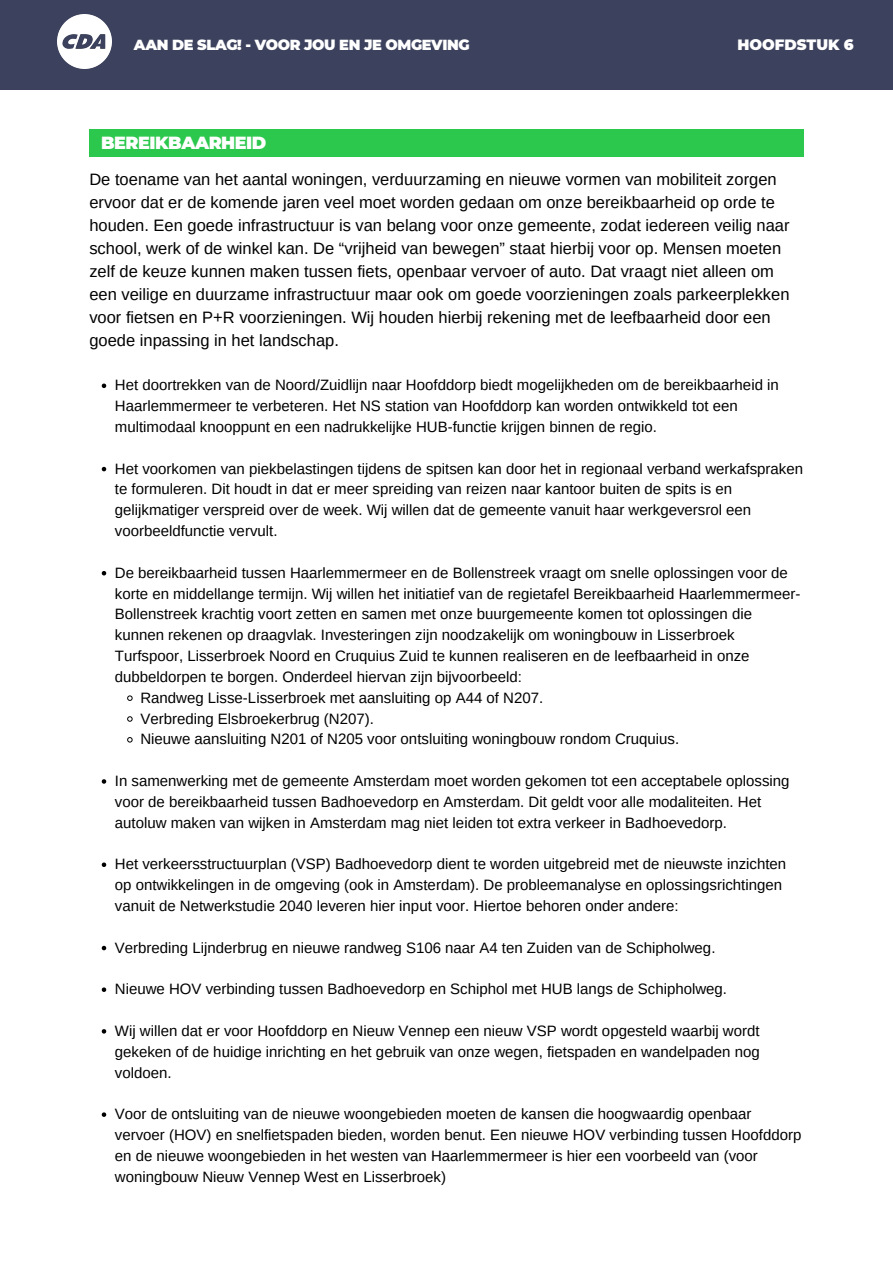
<style>
.page{position:relative;width:893px;height:1263px;background:#fff}
.page>*{position:absolute;margin:0;border:0;box-sizing:border-box;transform-origin:0 0}
.t1{font:900 17.55px "Montserrat";letter-spacing:-.025em;color:#fff}
.t2{font:16.5px/23.1px "Arimo";color:#000}
.t3{font:15px/20.9px "Arimo";color:#000}
.t4{font:900 14.92px "Montserrat";color:#fff}
.t5{font:900 14.55px "Montserrat";letter-spacing:-.025em;color:#fff}
</style>
<div class="page">
<div style="left:0;top:0;width:893px;height:89px;background:#3c415d"></div>
<img style="left:58px;top:15px;width:54px;height:54px">
<svg style="left:102px;top:384px;width:4px;height:4px"></svg>
<svg style="left:102px;top:467px;width:4px;height:4px"></svg>
<svg style="left:102px;top:571px;width:4px;height:4px"></svg>
<svg style="left:127px;top:695px;width:6px;height:6px"></svg>
<svg style="left:127px;top:716px;width:6px;height:6px"></svg>
<svg style="left:127px;top:737px;width:6px;height:6px"></svg>
<svg style="left:102px;top:779px;width:4px;height:5px"></svg>
<svg style="left:102px;top:862px;width:4px;height:5px"></svg>
<svg style="left:102px;top:946px;width:4px;height:4px"></svg>
<svg style="left:102px;top:987px;width:4px;height:5px"></svg>
<svg style="left:102px;top:1029px;width:4px;height:4px"></svg>
<svg style="left:102px;top:1112px;width:4px;height:5px"></svg>
<div style="left:89px;top:129px;width:715px;height:27px;background:#2cc84d"></div>
<p class="t5" style="left:134px;top:36px;width:337px">AAN DE SLAG! - VOOR JOU EN JE OMGEVING</p>
<p class="t4" style="left:737px;top:36px;width:118px">HOOFDSTUK 6</p>
<p class="t1" style="left:101px;top:132px;width:167px">BEREIKBAARHEID</p>
<p class="t2" style="left:89px;top:168px;width:702px">De toename van het aantal woningen, verduurzaming en nieuwe vormen van mobiliteit zorgen ervoor dat er de komende jaren veel moet worden gedaan om onze bereikbaarheid op orde te houden. Een goede infrastructuur is van belang voor onze gemeente, zodat iedereen veilig naar school, werk of de winkel kan. De “vrijheid van bewegen” staat hierbij voor op. Mensen moeten zelf de keuze kunnen maken tussen fiets, openbaar vervoer of auto. Dat vraagt niet alleen om een veilige en duurzame infrastructuur maar ook om goede voorzieningen zoals parkeerplekken voor fietsen en P+R voorzieningen. Wij houden hierbij rekening met de leefbaarheid door een goede inpassing in het landschap.</p>
<p class="t3" style="left:115px;top:375px;width:665px">Het doortrekken van de Noord/Zuidlijn naar Hoofddorp biedt mogelijkheden om de bereikbaarheid in<br>Haarlemmermeer te verbeteren. Het NS station van Hoofddorp kan worden ontwikkeld tot een multimodaal knooppunt en een nadrukkelijke HUB-functie krijgen binnen de regio.</p>
<p class="t3" style="left:115px;top:458px;width:689px">Het voorkomen van piekbelastingen tijdens de spitsen kan door het in regionaal verband werkafspraken te formuleren. Dit houdt in dat er meer spreiding van reizen naar kantoor buiten de spits is en gelijkmatiger verspreid over de week. Wij willen dat de gemeente vanuit haar werkgeversrol een voorbeeldfunctie vervult.</p>
<p class="t3" style="left:115px;top:562px;width:674px">De bereikbaarheid tussen Haarlemmermeer en de Bollenstreek vraagt om snelle oplossingen voor de</p>
<p class="t3" style="left:115px;top:583px;width:687px">korte en middellange termijn. Wij willen het initiatief van de regietafel Bereikbaarheid Haarlemmermeer-</p>
<p class="t3" style="left:115px;top:604px;width:639px">Bollenstreek krachtig voort zetten en samen met onze buurgemeente komen tot oplossingen die</p>
<p class="t3" style="left:115px;top:624px;width:621px">kunnen rekenen op draagvlak. Investeringen zijn noodzakelijk om woningbouw in Lisserbroek</p>
<p class="t3" style="left:115px;top:645px;width:636px">Turfspoor, Lisserbroek Noord en Cruquius Zuid te kunnen realiseren en de leefbaarheid in onze</p>
<p class="t3" style="left:115px;top:666px;width:408px">dubbeldorpen te borgen. Onderdeel hiervan zijn bijvoorbeeld:</p>
<p class="t3" style="left:140px;top:687px;width:404px">Randweg Lisse-Lisserbroek met aansluiting op A44 of N207.</p>
<p class="t3" style="left:140px;top:708px;width:235px">Verbreding Elsbroekerbrug (N207).</p>
<p class="t3" style="left:140px;top:729px;width:540px">Nieuwe aansluiting N201 of N205 voor ontsluiting woningbouw rondom Cruquius.</p>
<p class="t3" style="left:115px;top:770px;width:676px">In samenwerking met de gemeente Amsterdam moet worden gekomen tot een acceptabele oplossing voor de bereikbaarheid tussen Badhoevedorp en Amsterdam. Dit geldt voor alle modaliteiten. Het autoluw maken van wijken in Amsterdam mag niet leiden tot extra verkeer in Badhoevedorp.</p>
<p class="t3" style="left:115px;top:854px;width:673px">Het verkeersstructuurplan (VSP) Badhoevedorp dient te worden uitgebreid met de nieuwste inzichten op ontwikkelingen in de omgeving (ook in Amsterdam). De probleemanalyse en oplossingsrichtingen vanuit de Netwerkstudie 2040 leveren hier input voor. Hiertoe behoren onder andere:</p>
<p class="t3" style="left:115px;top:937px;width:602px">Verbreding Lijnderbrug en nieuwe randweg S106 naar A4 ten Zuiden van de Schipholweg.</p>
<p class="t3" style="left:115px;top:978px;width:614px">Nieuwe HOV verbinding tussen Badhoevedorp en Schiphol met HUB langs de Schipholweg.</p>
<p class="t3" style="left:115px;top:1020px;width:646px;text-align:justify">Wij willen dat er voor Hoofddorp en Nieuw Vennep een nieuw VSP wordt opgesteld waarbij wordt gekeken of de huidige inrichting en het gebruik van onze wegen, fietspaden en wandelpaden nog voldoen.</p>
<p class="t3" style="left:115px;top:1103px;width:688px">Voor de ontsluiting van de nieuwe woongebieden moeten de kansen die hoogwaardig openbaar vervoer (HOV) en snelfietspaden bieden, worden benut. Een nieuwe HOV verbinding tussen Hoofddorp en de nieuwe woongebieden in het westen van Haarlemmermeer is hier een voorbeeld van (voor woningbouw Nieuw Vennep West en Lisserbroek)</p>
</div>
